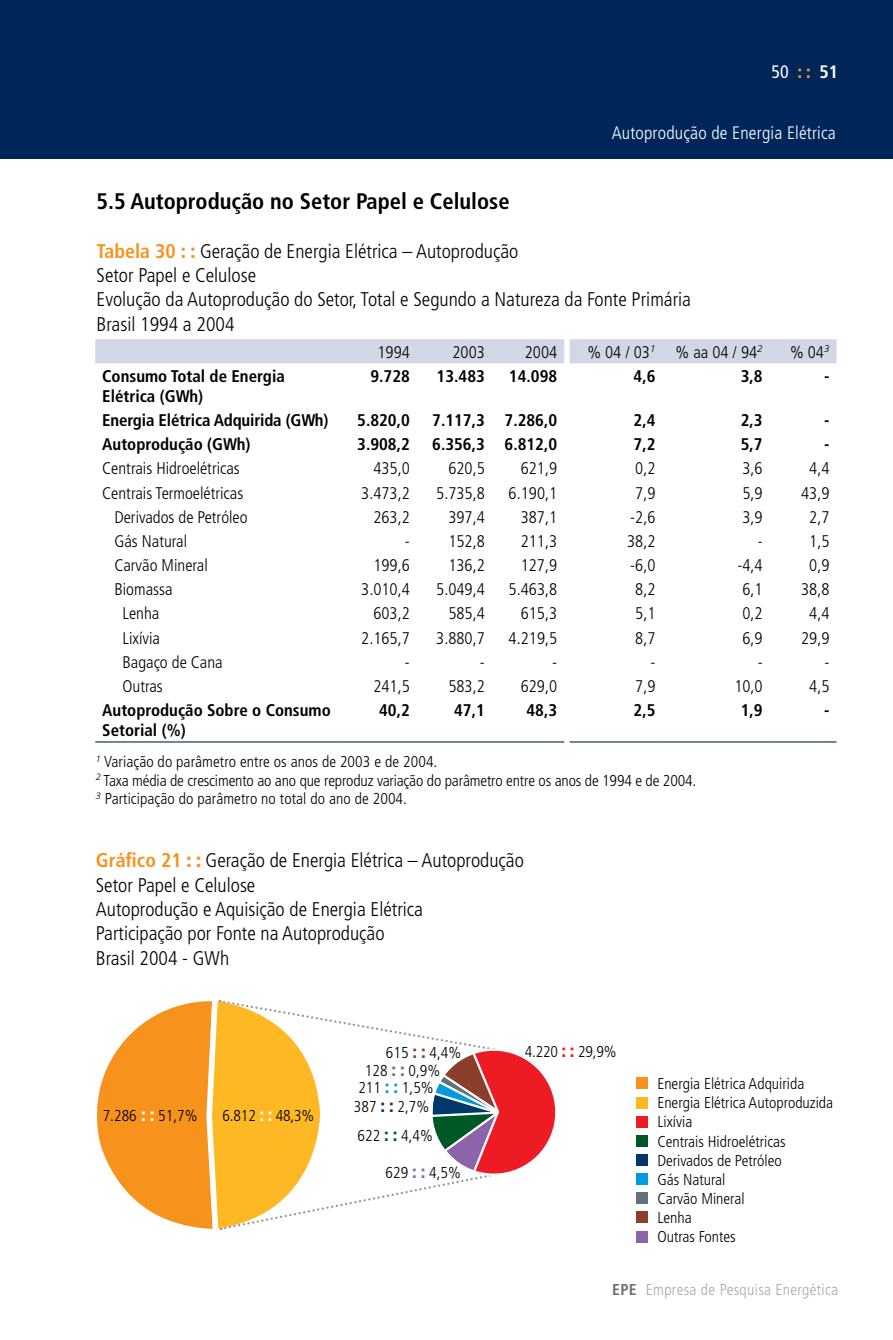
<style>
.page{position:relative;width:893px;height:1340px;background:#fff}
.page>*{position:absolute;margin:0;border:0;box-sizing:border-box;transform-origin:0 0}
.t1{font:700 condensed 22.5px "Frutiger";color:#000}
.t2{font:300 condensed 19.8px/24.3px "Frutiger";color:#000}
.t3{font:300 condensed 18px "Frutiger";letter-spacing:.01em;color:#fff}
.t4{font:condensed 18px "Frutiger";color:#fff}
.t5{font:300 condensed 16.88px "Frutiger";color:#000}
.t6{font:700 condensed 16.88px/20.2px "Frutiger";color:#000}
.t7{font:300 condensed 15.75px/19.1px "Frutiger";color:#000}
.t8{font:300 condensed 15.75px "Frutiger";letter-spacing:.02em;color:#a7a9ac}
.s1{font-weight:900;color:#f7931d}
.s2{font-weight:700}
.s3{font-weight:700;color:#f7931d}
.s4{font-weight:900;font-size:18px;color:#fff}
.s5{font-weight:900;font-size:18px;color:#8d3e2b}
.s6{font-weight:900;font-size:18px;color:#63717a}
.s7{font-weight:900;font-size:18px;color:#009bdf}
.s8{font-weight:900;font-size:18px;color:#00386b}
.s9{font-weight:900;font-size:18px;color:#005826}
.s10{font-weight:900;font-size:18px;color:#8c64aa}
.s11{font-weight:900;font-size:18px;color:#ed1c24}
.s12{font-weight:700;color:#6d6f71}
</style>
<div class="page">
<div style="left:0;top:0;width:893px;height:159px;background:#002659"></div>
<div style="left:95px;top:339px;width:469px;height:24px;background:#d3d7e5"></div>
<hr style="left:95px;top:741px;width:245px;height:1px;background:#002659">
<hr style="left:340px;top:741px;width:77px;height:1px;background:#002659">
<hr style="left:417px;top:741px;width:75px;height:1px;background:#002659">
<hr style="left:492px;top:741px;width:72px;height:1px;background:#002659">
<div style="left:570px;top:339px;width:266px;height:24px;background:#d3d7e5"></div>
<hr style="left:570px;top:741px;width:92px;height:1px;background:#002659">
<hr style="left:662px;top:741px;width:108px;height:1px;background:#002659">
<hr style="left:770px;top:741px;width:66px;height:1px;background:#002659">
<div style="left:636px;top:1134px;width:11px;height:12px;background:#005826"></div>
<div style="left:636px;top:1154px;width:12px;height:11px;background:#00386b"></div>
<div style="left:636px;top:1173px;width:11px;height:11px;background:#009bdf"></div>
<div style="left:636px;top:1192px;width:11px;height:12px;background:#63717a"></div>
<div style="left:636px;top:1231px;width:11px;height:12px;background:#8c64aa"></div>
<div style="left:636px;top:1211px;width:12px;height:11px;background:#8d3e2b"></div>
<div style="left:636px;top:1115px;width:11px;height:12px;background:#ed1c24"></div>
<div style="left:636px;top:1096px;width:11px;height:12px;background:#fdb824"></div>
<div style="left:636px;top:1077px;width:12px;height:12px;background:#f7931d"></div>
<svg style="left:97px;top:1000px;width:459px;height:230px"></svg>
<p class="t4" style="left:771px;top:61px;width:68px">50 <span class="s1">: :</span> <span class="s2">51</span></p>
<p class="t3" style="left:612px;top:122px;width:226px">Autoprodução de Energia Elétrica</p>
<h1 class="t1" style="left:97px;top:188px;width:415px">5.5 Autoprodução no Setor Papel e Celulose</h1>
<p class="t2" style="left:97px;top:239px;width:596px"><span class="s3">Tabela 30</span> <span class="s1">: :</span> Geração de Energia Elétrica – Autoprodução<br>Setor Papel e Celulose<br>Evolução da Autoprodução do Setor, Total e Segundo a Natureza da Fonte Primária Brasil 1994 a 2004</p>
<p class="t5" style="left:377px;top:342px;width:34px">1994</p>
<p class="t5" style="left:452px;top:342px;width:34px">2003</p>
<p class="t5" style="left:525px;top:342px;width:34px">2004</p>
<p class="t6" style="left:102px;top:366px;width:184px">Consumo Total de Energia<br>Elétrica (GWh)</p>
<p class="t6" style="left:370px;top:366px;width:41px">9.728</p>
<p class="t6" style="left:437px;top:366px;width:50px">13.483</p>
<p class="t6" style="left:509px;top:366px;width:50px">14.098</p>
<p class="t6" style="left:102px;top:410px;width:228px">Energia Elétrica Adquirida (GWh)</p>
<p class="t6" style="left:357px;top:410px;width:54px">5.820,0</p>
<p class="t6" style="left:432px;top:410px;width:126px">7.117,3 7.286,0</p>
<p class="t6" style="left:102px;top:434px;width:150px">Autoprodução (GWh)</p>
<p class="t6" style="left:357px;top:434px;width:54px">3.908,2</p>
<p class="t6" style="left:432px;top:434px;width:126px">6.356,3 6.812,0</p>
<p class="t5" style="left:102px;top:459px;width:139px">Centrais Hidroelétricas</p>
<p class="t5" style="left:373px;top:459px;width:38px">435,0</p>
<p class="t5" style="left:448px;top:459px;width:38px">620,5</p>
<p class="t5" style="left:521px;top:459px;width:38px">621,9</p>
<p class="t5" style="left:102px;top:483px;width:143px">Centrais Termoelétricas</p>
<p class="t5" style="left:361px;top:483px;width:50px">3.473,2</p>
<p class="t5" style="left:436px;top:483px;width:50px">5.735,8</p>
<p class="t5" style="left:509px;top:483px;width:50px">6.190,1</p>
<p class="t5" style="left:114px;top:507px;width:135px">Derivados de Petróleo</p>
<p class="t5" style="left:373px;top:507px;width:38px">263,2</p>
<p class="t5" style="left:448px;top:507px;width:38px">397,4</p>
<p class="t5" style="left:521px;top:507px;width:38px">387,1</p>
<p class="t5" style="left:114px;top:531px;width:74px">Gás Natural</p>
<p class="t5" style="left:405px;top:531px;width:81px">- 152,8</p>
<p class="t5" style="left:521px;top:531px;width:38px">211,3</p>
<p class="t5" style="left:114px;top:555px;width:95px">Carvão Mineral</p>
<p class="t5" style="left:373px;top:555px;width:38px">199,6</p>
<p class="t5" style="left:448px;top:555px;width:38px">136,2</p>
<p class="t5" style="left:521px;top:555px;width:38px">127,9</p>
<p class="t5" style="left:114px;top:580px;width:60px">Biomassa</p>
<p class="t5" style="left:361px;top:580px;width:50px">3.010,4</p>
<p class="t5" style="left:436px;top:580px;width:50px">5.049,4</p>
<p class="t5" style="left:509px;top:580px;width:50px">5.463,8</p>
<p class="t5" style="left:123px;top:604px;width:38px">Lenha</p>
<p class="t5" style="left:373px;top:604px;width:38px">603,2</p>
<p class="t5" style="left:448px;top:604px;width:38px">585,4</p>
<p class="t5" style="left:521px;top:604px;width:38px">615,3</p>
<p class="t5" style="left:123px;top:628px;width:39px">Lixívia</p>
<p class="t5" style="left:361px;top:628px;width:50px">2.165,7</p>
<p class="t5" style="left:436px;top:628px;width:50px">3.880,7</p>
<p class="t5" style="left:509px;top:628px;width:50px">4.219,5</p>
<p class="t5" style="left:123px;top:652px;width:102px">Bagaço de Cana</p>
<p class="t5" style="left:405px;top:652px;width:6px">-</p>
<p class="t5" style="left:480px;top:652px;width:6px">-</p>
<p class="t5" style="left:552px;top:652px;width:6px">-</p>
<p class="t5" style="left:123px;top:676px;width:42px">Outras</p>
<p class="t5" style="left:373px;top:676px;width:38px">241,5</p>
<p class="t5" style="left:448px;top:676px;width:38px">583,2</p>
<p class="t5" style="left:521px;top:676px;width:38px">629,0</p>
<p class="t6" style="left:102px;top:700px;width:230px">Autoprodução Sobre o Consumo<br>Setorial (%)</p>
<p class="t6" style="left:379px;top:700px;width:32px">40,2</p>
<p class="t6" style="left:454px;top:700px;width:32px">47,1</p>
<p class="t6" style="left:526px;top:700px;width:32px">48,3</p>
<p class="t5" style="left:587px;top:342px;width:177px">% 04 / 03<sup>1</sup> % aa 04 / 94<sup>2</sup></p>
<p class="t5" style="left:790px;top:342px;width:41px">% 04<sup>3</sup></p>
<p class="t6" style="left:634px;top:366px;width:23px">4,6</p>
<p class="t6" style="left:741px;top:366px;width:23px">3,8</p>
<p class="t6" style="left:824px;top:366px;width:7px">-</p>
<p class="t6" style="left:634px;top:410px;width:23px">2,4</p>
<p class="t6" style="left:741px;top:410px;width:23px">2,3</p>
<p class="t6" style="left:824px;top:410px;width:7px">-</p>
<p class="t6" style="left:634px;top:434px;width:23px">7,2</p>
<p class="t6" style="left:741px;top:434px;width:23px">5,7</p>
<p class="t6" style="left:824px;top:434px;width:7px">-</p>
<p class="t5" style="left:635px;top:459px;width:22px">0,2</p>
<p class="t5" style="left:742px;top:459px;width:22px">3,6</p>
<p class="t5" style="left:809px;top:459px;width:22px">4,4</p>
<p class="t5" style="left:635px;top:483px;width:22px">7,9</p>
<p class="t5" style="left:742px;top:483px;width:22px">5,9</p>
<p class="t5" style="left:801px;top:483px;width:30px">43,9</p>
<p class="t5" style="left:630px;top:507px;width:27px">-2,6</p>
<p class="t5" style="left:742px;top:507px;width:22px">3,9</p>
<p class="t5" style="left:809px;top:507px;width:22px">2,7</p>
<p class="t5" style="left:627px;top:531px;width:30px">38,2</p>
<p class="t5" style="left:758px;top:531px;width:6px">-</p>
<p class="t5" style="left:809px;top:531px;width:22px">1,5</p>
<p class="t5" style="left:630px;top:555px;width:27px">-6,0</p>
<p class="t5" style="left:737px;top:555px;width:27px">-4,4</p>
<p class="t5" style="left:809px;top:555px;width:22px">0,9</p>
<p class="t5" style="left:635px;top:580px;width:22px">8,2</p>
<p class="t5" style="left:742px;top:580px;width:22px">6,1</p>
<p class="t5" style="left:801px;top:580px;width:30px">38,8</p>
<p class="t5" style="left:635px;top:604px;width:22px">5,1</p>
<p class="t5" style="left:742px;top:604px;width:22px">0,2</p>
<p class="t5" style="left:809px;top:604px;width:22px">4,4</p>
<p class="t5" style="left:635px;top:628px;width:22px">8,7</p>
<p class="t5" style="left:742px;top:628px;width:22px">6,9</p>
<p class="t5" style="left:801px;top:628px;width:30px">29,9</p>
<p class="t5" style="left:650px;top:652px;width:6px">-</p>
<p class="t5" style="left:758px;top:652px;width:6px">-</p>
<p class="t5" style="left:824px;top:652px;width:6px">-</p>
<p class="t5" style="left:635px;top:676px;width:22px">7,9</p>
<p class="t5" style="left:734px;top:676px;width:30px">10,0</p>
<p class="t5" style="left:809px;top:676px;width:22px">4,5</p>
<p class="t6" style="left:634px;top:700px;width:23px">2,5</p>
<p class="t6" style="left:741px;top:700px;width:23px">1,9</p>
<p class="t6" style="left:824px;top:700px;width:7px">-</p>
<p class="t7" style="left:96px;top:752px;width:602px;line-height:18.4px"><sup>1</sup> Variação do parâmetro entre os anos de 2003 e de 2004.<br><sup>2</sup> Taxa média de crescimento ao ano que reproduz variação do parâmetro entre os anos de 1994 e de 2004.<br><sup>3</sup> Participação do parâmetro no total do ano de 2004.</p>
<p class="t2" style="left:96px;top:848px;width:429px"><span class="s3">Gráfico 21</span> <span class="s1">: :</span> Geração de Energia Elétrica – Autoprodução Setor Papel e Celulose<br>Autoprodução e Aquisição de Energia Elétrica<br>Participação por Fonte na Autoprodução<br>Brasil 2004 - GWh</p>
<p class="t7" style="left:103px;top:1106px;width:96px">7.286 <span class="s4">: :</span> 51,7%</p>
<p class="t7" style="left:222px;top:1106px;width:93px">6.812 <span class="s4">: :</span> 48,3%</p>
<p class="t7" style="left:386px;top:1043px;width:77px">615 <span class="s5">: :</span> 4,4%</p>
<p class="t7" style="left:365px;top:1061px;width:77px">128 <span class="s6">: :</span> 0,9%</p>
<p class="t7" style="left:358px;top:1078px;width:77px">211 <span class="s7">: :</span> 1,5%</p>
<p class="t7" style="left:354px;top:1097px;width:77px">387 <span class="s8">: :</span> 2,7%</p>
<p class="t7" style="left:358px;top:1126px;width:77px">622 <span class="s9">: :</span> 4,4%</p>
<p class="t7" style="left:386px;top:1162px;width:77px">629 <span class="s10">: :</span> 4,5%</p>
<p class="t7" style="left:525px;top:1042px;width:93px">4.220 <span class="s11">: :</span> 29,9%</p>
<p class="t7" style="left:657px;top:1074px;width:177px">Energia Elétrica Adquirida<br>Energia Elétrica Autoproduzida<br>Lixívia<br>Centrais Hidroelétricas<br>Derivados de Petróleo<br>Gás Natural<br>Carvão Mineral<br>Lenha<br>Outras Fontes</p>
<p class="t8" style="left:612px;top:1280px;width:227px"><span class="s12">EPE</span> Empresa de Pesquisa Energética</p>
</div>
